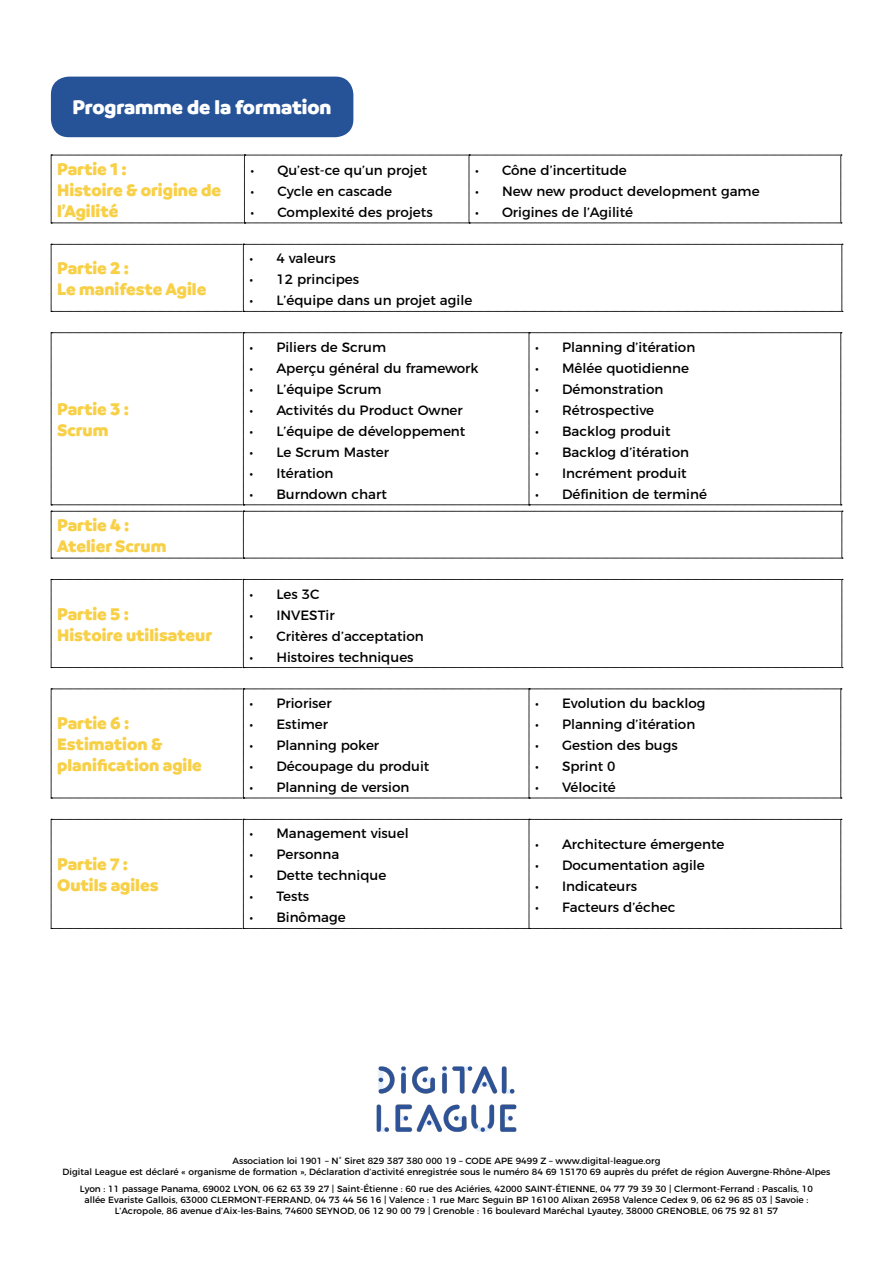
<style>
.page{position:relative;width:893px;height:1263px;background:#fff}
.page>*{position:absolute;margin:0;border:0;box-sizing:border-box;transform-origin:0 0}
.t1{font:900 21px "Branding";color:#fff}
.t2{font:900 18px/21px "Branding";color:#f8d048}
.t3{font:13.5px "Montserrat";color:#000}
.t4{font:9px/10.8px "Montserrat";color:#000;text-align:center}
</style>
<div class="page">
<img style="left:376px;top:1066px;width:141px;height:66px">
<svg style="left:51px;top:155px;width:791px;height:69px"></svg>
<svg style="left:51px;top:244px;width:792px;height:68px"></svg>
<svg style="left:51px;top:332px;width:792px;height:227px"></svg>
<svg style="left:51px;top:579px;width:792px;height:89px"></svg>
<svg style="left:51px;top:689px;width:791px;height:110px"></svg>
<svg style="left:51px;top:819px;width:791px;height:110px"></svg>
<div style="left:51px;top:77px;width:302px;height:60px;background:#265398;border-radius:18px"></div>
<p class="t1" style="left:72px;top:94px;width:261px">Programme de la formation</p>
<p class="t2" style="left:57px;top:158px;width:71px">Partie 1 :</p>
<p class="t2" style="left:57px;top:179px;width:165px">Histoire &amp; origine de l’Agilité</p>
<p class="t3" style="left:250px;top:159px;width:178px">• Qu’est-ce qu’un projet</p>
<p class="t3" style="left:250px;top:180px;width:143px">• Cycle en cascade</p>
<p class="t3" style="left:250px;top:201px;width:184px">• Complexité des projets</p>
<p class="t3" style="left:475px;top:159px;width:153px">• Cône d’incertitude</p>
<p class="t3" style="left:475px;top:180px;width:286px">• New new product development game</p>
<p class="t3" style="left:475px;top:201px;width:160px">• Origines de l’Agilité</p>
<p class="t2" style="left:57px;top:258px;width:73px">Partie 2 :</p>
<p class="t2" style="left:57px;top:279px;width:151px">Le manifeste Agile</p>
<p class="t2" style="left:57px;top:399px;width:73px">Partie 3 :</p>
<p class="t2" style="left:57px;top:420px;width:53px">Scrum</p>
<p class="t2" style="left:57px;top:515px;width:74px">Partie 4 :</p>
<p class="t2" style="left:57px;top:536px;width:111px">Atelier Scrum</p>
<p class="t2" style="left:57px;top:603px;width:73px">Partie 5 :</p>
<p class="t2" style="left:57px;top:624px;width:157px">Histoire utilisateur</p>
<p class="t2" style="left:57px;top:713px;width:74px">Partie 6 :</p>
<p class="t2" style="left:57px;top:734px;width:146px">Estimation &amp; planification agile</p>
<p class="t2" style="left:57px;top:854px;width:73px">Partie 7 :</p>
<p class="t2" style="left:57px;top:875px;width:103px">Outils agiles</p>
<p class="t3" style="left:249px;top:248px;width:88px">• 4 valeurs</p>
<p class="t3" style="left:249px;top:269px;width:111px">• 12 principes</p>
<p class="t3" style="left:249px;top:290px;width:224px">• L’équipe dans un projet agile</p>
<p class="t3" style="left:249px;top:336px;width:138px">• Piliers de Scrum</p>
<p class="t3" style="left:249px;top:357px;width:231px">• Aperçu général du framework</p>
<p class="t3" style="left:249px;top:378px;width:134px">• L’équipe Scrum</p>
<p class="t3" style="left:249px;top:399px;width:215px">• Activités du Product Owner</p>
<p class="t3" style="left:249px;top:420px;width:218px">• L’équipe de développement</p>
<p class="t3" style="left:249px;top:441px;width:141px">• Le Scrum Master</p>
<p class="t3" style="left:249px;top:462px;width:86px">• Itération</p>
<p class="t3" style="left:249px;top:483px;width:139px">• Burndown chart</p>
<p class="t3" style="left:249px;top:583px;width:72px">• Les 3C</p>
<p class="t3" style="left:249px;top:604px;width:87px">• INVESTir</p>
<p class="t3" style="left:249px;top:625px;width:176px">• Critères d’acceptation</p>
<p class="t3" style="left:249px;top:646px;width:166px">• Histoires techniques</p>
<p class="t3" style="left:249px;top:692px;width:84px">• Prioriser</p>
<p class="t3" style="left:249px;top:713px;width:80px">• Estimer</p>
<p class="t3" style="left:249px;top:734px;width:131px">• Planning poker</p>
<p class="t3" style="left:249px;top:755px;width:182px">• Découpage du produit</p>
<p class="t3" style="left:249px;top:776px;width:162px">• Planning de version</p>
<p class="t3" style="left:249px;top:823px;width:161px">• Management visuel</p>
<p class="t3" style="left:249px;top:844px;width:91px">• Personna</p>
<p class="t3" style="left:249px;top:865px;width:139px">• Dette technique</p>
<p class="t3" style="left:249px;top:886px;width:61px">• Tests</p>
<p class="t3" style="left:249px;top:907px;width:98px">• Binômage</p>
<p class="t3" style="left:535px;top:336px;width:162px">• Planning d’itération</p>
<p class="t3" style="left:535px;top:357px;width:155px">• Mêlée quotidienne</p>
<p class="t3" style="left:535px;top:378px;width:130px">• Démonstration</p>
<p class="t3" style="left:535px;top:399px;width:121px">• Rétrospective</p>
<p class="t3" style="left:535px;top:420px;width:137px">• Backlog produit</p>
<p class="t3" style="left:535px;top:441px;width:156px">• Backlog d’itération</p>
<p class="t3" style="left:535px;top:462px;width:153px">• Incrément produit</p>
<p class="t3" style="left:535px;top:483px;width:174px">• Définition de terminé</p>
<p class="t3" style="left:535px;top:692px;width:172px">• Evolution du backlog</p>
<p class="t3" style="left:535px;top:713px;width:162px">• Planning d’itération</p>
<p class="t3" style="left:535px;top:734px;width:144px">• Gestion des bugs</p>
<p class="t3" style="left:535px;top:755px;width:82px">• Sprint 0</p>
<p class="t3" style="left:535px;top:776px;width:82px">• Vélocité</p>
<p class="t3" style="left:535px;top:833px;width:191px">• Architecture émergente</p>
<p class="t3" style="left:535px;top:854px;width:171px">• Documentation agile</p>
<p class="t3" style="left:535px;top:875px;width:104px">• Indicateurs</p>
<p class="t3" style="left:535px;top:896px;width:142px">• Facteurs d’échec</p>
<p class="t4" style="left:232px;top:1154px;width:429px">Association loi 1901 – N° Siret 829 387 380 000 19 – CODE APE 9499 Z – www.digital-league.org</p>
<p class="t4" style="left:63px;top:1165px;width:769px">Digital League est déclaré « organisme de formation », Déclaration d’activité enregistrée sous le numéro 84 69 15170 69 auprès du préfet de région Auvergne-Rhône-Alpes</p>
<p class="t4" style="left:80px;top:1183px;width:735px">Lyon : 11 passage Panama, 69002 LYON, 06 62 63 39 27 | Saint-Étienne : 60 rue des Aciéries, 42000 SAINT-ÉTIENNE, 04 77 79 39 30 | Clermont-Ferrand : Pascalis, 10 allée Evariste Gallois, 63000 CLERMONT-FERRAND, 04 73 44 56 16 | Valence : 1 rue Marc Seguin BP 16100 Alixan 26958 Valence Cedex 9, 06 62 96 85 03 | Savoie :<br>L’Acropole, 86 avenue d’Aix-les-Bains, 74600 SEYNOD, 06 12 90 00 79 | Grenoble : 16 boulevard Maréchal Lyautey, 38000 GRENOBLE, 06 75 92 81 57</p>
</div>
